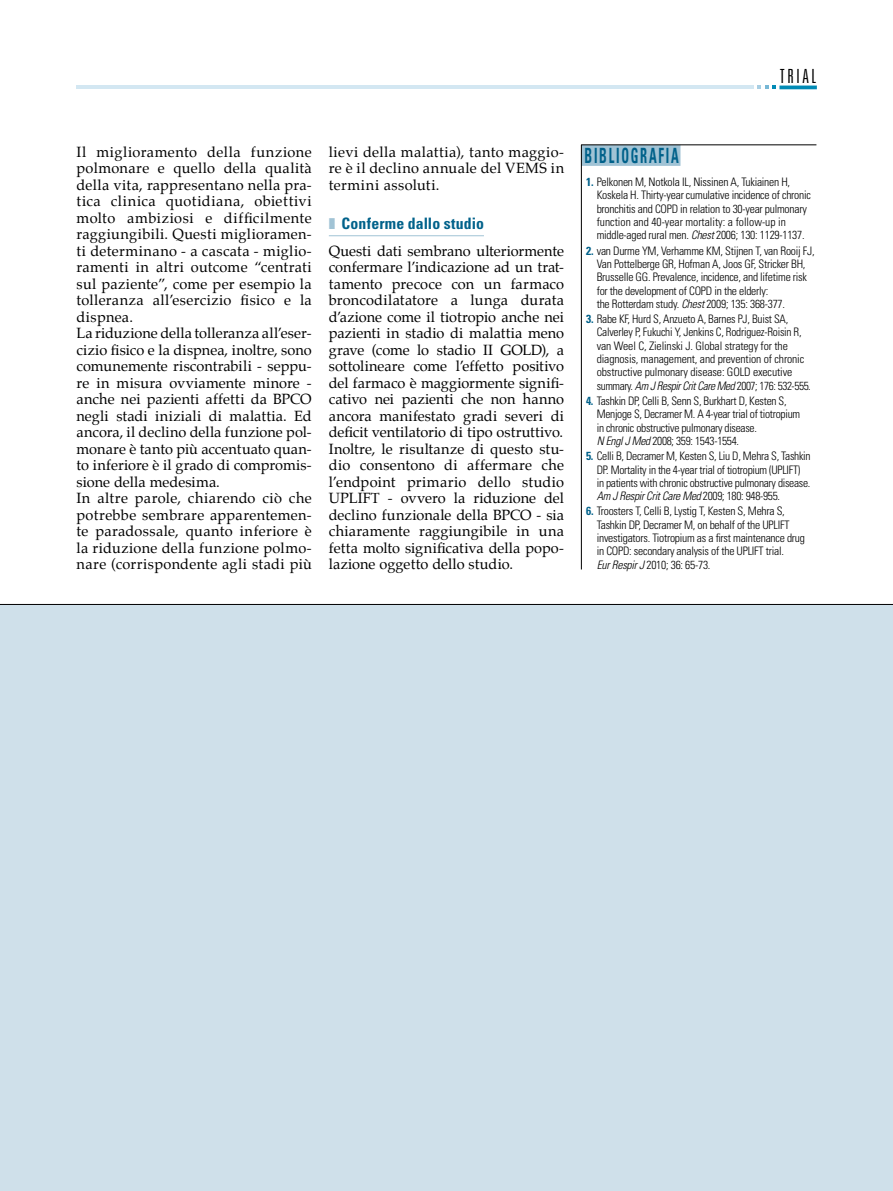
<style>
.page{position:relative;width:893px;height:1191px;background:#fff}
.page>*{position:absolute;margin:0;border:0;box-sizing:border-box;transform-origin:0 0}
.t1{font:700 condensed 21px "Univers";color:#00618a;scale:.6 1}
.t2{font:300 ultra-condensed 19.5px "Univers";letter-spacing:.13em;color:#000}
.t3{font:700 condensed 15.75px "Univers";letter-spacing:.005em;color:#00618a}
.t4{font:14.55px/16.5px "Palatino";letter-spacing:.02em;color:#000;text-align:justify}
.t5{font:300 condensed 11.7px/13.4px "Univers";letter-spacing:-.02em;color:#000}
.s1{color:#a1c3d5}
.s2{font-weight:700;color:#00618a}
.s3{font-style:italic}
</style>
<div class="page">
<hr style="left:779px;top:86px;width:38px;height:3px;background:#008ab5">
<svg style="left:757px;top:86px;width:19px;height:3px"></svg>
<hr style="left:77px;top:86px;width:677px;height:3px;background:#d3e7f2">
<hr style="left:329px;top:235px;width:155px;height:1px;background:#a1c3d5">
<div style="left:581px;top:145px;width:99px;height:21px;background:#a1c3d5"></div>
<hr style="left:581px;top:145px;width:1px;height:424px;background:#000">
<hr style="left:581px;top:145px;width:235px;height:1px;background:#000">
<div style="left:0;top:604px;width:893px;height:587px;background:#cfe0ea"></div>
<hr style="left:0;top:604px;width:893px;height:1px;background:#000">
<h2 class="t2" style="left:780px;top:66px;width:38px">Trial</h2>
<p class="t4" style="left:77px;top:145px;width:237px;text-align:left">Il miglioramento della funzione polmonare e quello della qualità della vita, rappresentano nella pra&shy;tica clinica quotidiana, obiettivi molto ambiziosi e difficilmente raggiungibili. Questi miglioramen&shy;ti determinano - a cascata - miglio&shy;ramenti in altri outcome “centrati sul paziente”, come per esempio la tolleranza all’esercizio fisico e la dispnea.<br>La riduzione della tolleranza all’eser&shy;cizio fisico e la dispnea, inoltre, sono comunemente riscontrabili - seppu&shy;re in misura ovviamente minore - anche nei pazienti affetti da BPCO negli stadi iniziali di malattia. Ed ancora, il declino della funzione pol&shy;monare è tanto più accentuato quan&shy;to inferiore è il grado di compromis&shy;sione della medesima.<br>In altre parole, chiarendo ciò che potrebbe sembrare apparentemen&shy;te paradossale, quanto inferiore è la riduzione della funzione polmo&shy;nare (corrispondente agli stadi più</p>
<p class="t4" style="left:329px;top:145px;width:237px">lievi della malattia), tanto maggio&shy;re è il declino annuale del VEMS in termini assoluti.</p>
<p class="t3" style="left:329px;top:213px;width:157px"><span class="s1">❚</span> Conferme dallo studio</p>
<p class="t4" style="left:329px;top:244px;width:237px">Questi dati sembrano ulteriormente confermare l’indicazione ad un trat&shy;tamento precoce con un farmaco broncodilatatore a lunga durata d’azione come il tiotropio anche nei pazienti in stadio di malattia meno grave (come lo stadio II GOLD), a sottolineare come l’effetto positivo del farmaco è maggiormente signifi&shy;cativo nei pazienti che non hanno ancora manifestato gradi severi di deficit ventilatorio di tipo ostruttivo.<br>Inoltre, le risultanze di questo stu&shy;dio consentono di affermare che l’endpoint primario dello studio UPLIFT - ovvero la riduzione del declino funzionale della BPCO - sia chiaramente raggiungibile in una fetta molto significativa della popo&shy;lazione oggetto dello studio.</p>
<h1 class="t1" style="left:585px;top:143px;width:13px">bibli</h1>
<h1 class="t1" style="left:621px;top:143px;width:60px">ografia</h1>
<p class="t5" style="left:597px;top:175px;width:216px;text-indent:-11px"><span class="s2">1.</span> Pelkonen M, Notkola IL, Nissinen A, Tukiainen H, Koskela H. Thirty-year cumulative incidence of chronic bronchitis and COPD in relation to 30-year pulmonary function and 40-year mortality: a follow-up in middle-aged rural men. <span class="s3">Chest</span> 2006; 130: 1129-1137.</p>
<p class="t5" style="left:597px;top:244px;width:219px;text-indent:-11px"><span class="s2">2.</span> van Durme YM, Verhamme KM, Stijnen T, van Rooij FJ, Van Pottelberge GR, Hofman A, Joos GF, Stricker BH, Brusselle GG. Prevalence, incidence, and lifetime risk for the development of COPD in the elderly:<br>the Rotterdam study. <span class="s3">Chest</span> 2009; 135: 368-377.</p>
<p class="t5" style="left:597px;top:312px;width:216px;text-indent:-11px"><span class="s2">3.</span> Rabe KF, Hurd S, Anzueto A, Barnes PJ, Buist SA, Calverley P, Fukuchi Y, Jenkins C, Rodriguez-Roisin R, van Weel C, Zielinski J. Global strategy for the diagnosis, management, and prevention of chronic obstructive pulmonary disease: GOLD executive summary. <span class="s3">Am J Respir Crit Care Med</span> 2007; 176: 532-555.</p>
<p class="t5" style="left:597px;top:394px;width:205px;text-indent:-11px"><span class="s2">4.</span> Tashkin DP, Celli B, Senn S, Burkhart D, Kesten S, Menjoge S, Decramer M. A 4-year trial of tiotropium in chronic obstructive pulmonary disease.<br><span class="s3">N Engl J Med</span> 2008; 359: 1543-1554.</p>
<p class="t5" style="left:597px;top:449px;width:215px;text-indent:-11px"><span class="s2">5.</span> Celli B, Decramer M, Kesten S, Liu D, Mehra S, Tashkin DP. Mortality in the 4-year trial of tiotropium (UPLIFT) in patients with chronic obstructive pulmonary disease.<br><span class="s3">Am J Respir Crit Care Med</span> 2009; 180: 948-955.</p>
<p class="t5" style="left:597px;top:504px;width:210px;text-indent:-11px"><span class="s2">6.</span> Troosters T, Celli B, Lystig T, Kesten S, Mehra S, Tashkin DP, Decramer M, on behalf of the UPLIFT investigators. Tiotropium as a first maintenance drug in COPD: secondary analysis of the UPLIFT trial.<br><span class="s3">Eur Respir J</span> 2010; 36: 65-73.</p>
</div>
